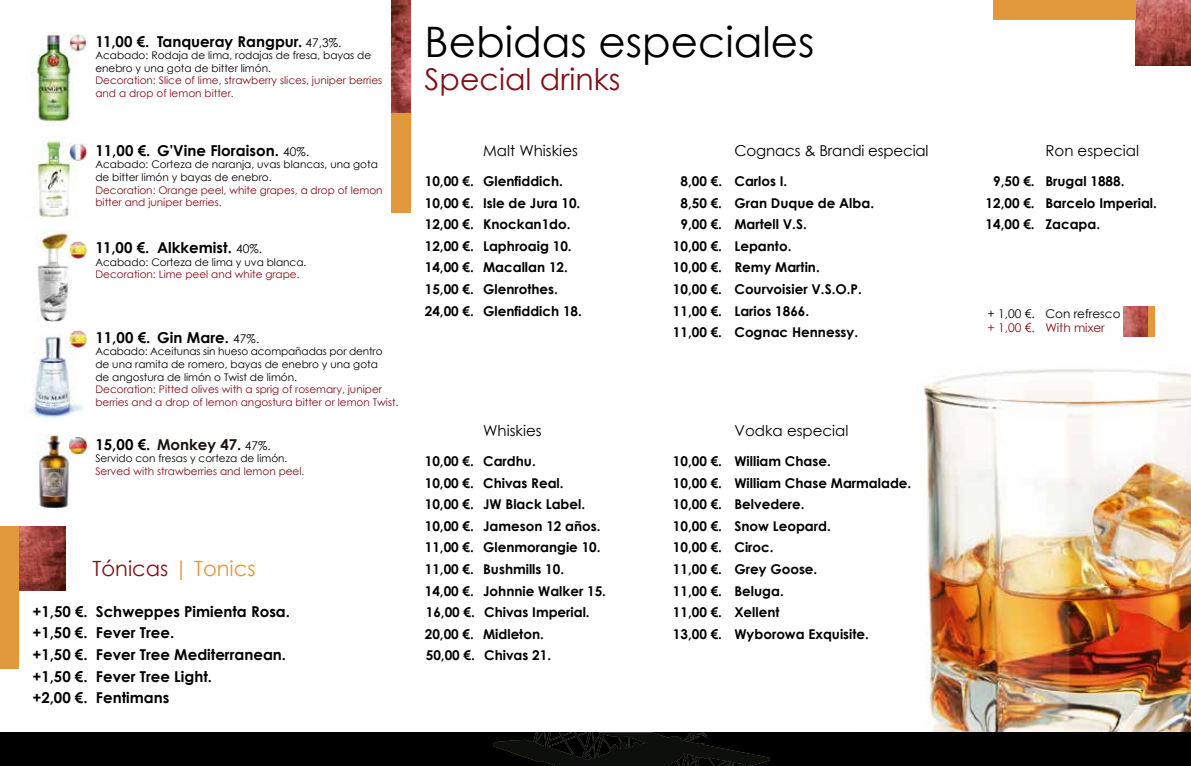
<style>
.page{position:relative;width:1191px;height:766px;background:#fff}
.page>*{position:absolute;margin:0;border:0;box-sizing:border-box;transform-origin:0 0}
.t1{font:42px "Century Gothic";color:#000}
.t2{font:30px "Century Gothic";color:#800f17}
.t3{font:21px "Century Gothic";color:#800f17}
.t4{font:700 15px/21.6px "Century Gothic";color:#000}
.t5{font:15px "Century Gothic";color:#000}
.t6{font:700 15px "Century Gothic";color:#1e120d}
.t7{font:700 13.5px/21.6px "Century Gothic";color:#000}
.t8{font:12px "Century Gothic";color:#000}
.t9{font:12px "Century Gothic";color:#800f17}
.t10{font:10.5px/12.6px "Century Gothic";color:#000}
.t11{font:10.5px/12.6px "Century Gothic";color:#800f17}
.s1{font-weight:400;font-size:12px}
.s2{color:#000}
.s3{font-weight:400;font-size:12px;color:#000}
.s4{color:#e2983d}
</style>
<div class="page">
<img style="left:31px;top:33px;width:46px;height:90px">
<img style="left:69px;top:35px;width:17px;height:17px">
<img style="left:34px;top:140px;width:48px;height:78px">
<img style="left:69px;top:144px;width:17px;height:17px">
<img style="left:923px;top:336px;width:268px;height:396px">
<div style="left:0;top:732px;width:1191px;height:33px;background:#000"></div>
<svg style="left:493px;top:732px;width:277px;height:33px"></svg>
<img style="left:24px;top:335px;width:60px;height:82px">
<img style="left:69px;top:330px;width:17px;height:17px">
<div style="left:392px;top:0;width:19px;height:213px;background:#e2983d"></div>
<img style="left:392px;top:0;width:19px;height:112px">
<img style="left:1135px;top:0;width:56px;height:66px">
<div style="left:993px;top:0;width:142px;height:20px;background:#e2983d"></div>
<div style="left:1123px;top:306px;width:32px;height:30px;background:#e2983d"></div>
<img style="left:1123px;top:306px;width:24px;height:30px">
<img style="left:19px;top:526px;width:46px;height:64px">
<div style="left:0;top:526px;width:19px;height:143px;background:#e2983d"></div>
<img style="left:37px;top:231px;width:34px;height:90px">
<img style="left:69px;top:241px;width:17px;height:17px">
<img style="left:36px;top:434px;width:35px;height:74px">
<img style="left:69px;top:437px;width:17px;height:17px">
<p class="t4" style="left:95px;top:30px;width:55px">11,00 €.</p>
<p class="t4" style="left:157px;top:30px;width:186px">Tanqueray Rangpur. <span class="s1">47,3%.</span></p>
<p class="t10" style="left:95px;top:49px;width:277px">Acabado: Rodaja de lima, rodajas de fresa, bayas de enebro y una gota de bitter limón.</p>
<p class="t11" style="left:95px;top:74px;width:288px">Decoration: Slice of lime, strawberry slices, juniper berries and a drop of lemon bitter.</p>
<p class="t4" style="left:95px;top:139px;width:215px">11,00 €. G'Vine Floraison. <span class="s1">40%.</span></p>
<p class="t10" style="left:95px;top:158px;width:284px">Acabado: Corteza de naranja, uvas blancas, una gota de bitter limón y bayas de enebro.</p>
<p class="t11" style="left:95px;top:183px;width:289px">Decoration: Orange peel, white grapes, a drop of lemon bitter and juniper berries.</p>
<p class="t4" style="left:157px;top:236px;width:106px">Alkkemist. <span class="s1">40%.</span></p>
<p class="t10" style="left:95px;top:255px;width:213px">Acabado: Corteza de lima y uva blanca.</p>
<p class="t11" style="left:95px;top:268px;width:206px">Decoration: Lime peel and white grape.</p>
<p class="t4" style="left:95px;top:236px;width:55px">11,00 €.</p>
<p class="t4" style="left:95px;top:325px;width:165px">11,00 €. Gin Mare. <span class="s1">47%.</span></p>
<p class="t10" style="left:95px;top:345px;width:289px">Acabado: Aceitunas sin hueso acompañadas por dentro de una ramita de romero, bayas de enebro y una gota de angostura de limón o Twist de limón.</p>
<p class="t11" style="left:95px;top:383px;width:305px">Decoration: Pitted olives with a sprig of rosemary, juniper berries and a drop of lemon angostura bitter or lemon Twist.</p>
<p class="t6" style="left:95px;top:432px;width:177px"><span class="s2">15,00 €.</span> Monkey 47. <span class="s3">47%.</span></p>
<p class="t10" style="left:95px;top:452px;width:194px">Servido con fresas y corteza de limón.</p>
<p class="t11" style="left:95px;top:464px;width:211px">Served with strawberries and lemon peel.</p>
<h3 class="t3" style="left:92px;top:553px;width:164px">Tónicas <span class="s4">| Tonics</span></h3>
<p class="t4" style="left:32px;top:599px;width:259px">+1,50 €. Schweppes Pimienta Rosa.</p>
<p class="t4" style="left:32px;top:643px;width:255px">+1,50 €. Fever Tree Mediterranean. +1,50 €. Fever Tree Light.<br>+2,00 €. Fentimans</p>
<p class="t4" style="left:32px;top:621px;width:143px">+1,50 €. Fever Tree.</p>
<h1 class="t1" style="left:425px;top:13px;width:391px">Bebidas especiales</h1>
<h2 class="t2" style="left:425px;top:58px;width:197px">Special drinks</h2>
<p class="t5" style="left:483px;top:140px;width:96px">Malt Whiskies</p>
<p class="t5" style="left:734px;top:140px;width:196px">Cognacs &amp; Brandi especial</p>
<p class="t7" style="left:425px;top:170px;width:51px">10,00 €.</p>
<p class="t7" style="left:483px;top:170px;width:81px">Glenfiddich.</p>
<p class="t7" style="left:680px;top:170px;width:108px">8,00 €. Carlos I.</p>
<p class="t7" style="left:425px;top:191px;width:51px">10,00 €.</p>
<p class="t7" style="left:425px;top:234px;width:51px">12,00 €.</p>
<p class="t7" style="left:425px;top:213px;width:51px">12,00 €.</p>
<p class="t7" style="left:425px;top:256px;width:51px">14,00 €.</p>
<p class="t7" style="left:425px;top:278px;width:51px">15,00 €.</p>
<p class="t7" style="left:483px;top:191px;width:99px">Isle de Jura 10.</p>
<p class="t7" style="left:483px;top:234px;width:90px">Laphroaig 10.</p>
<p class="t7" style="left:483px;top:213px;width:89px">Knockan1do.</p>
<p class="t7" style="left:483px;top:256px;width:86px">Macallan 12.</p>
<p class="t7" style="left:483px;top:278px;width:76px">Glenrothes.</p>
<p class="t7" style="left:680px;top:191px;width:43px">8,50 €.</p>
<p class="t7" style="left:734px;top:191px;width:141px">Gran Duque de Alba.</p>
<p class="t7" style="left:680px;top:213px;width:43px">9,00 €.</p>
<p class="t7" style="left:734px;top:213px;width:74px">Martell V.S.</p>
<p class="t7" style="left:673px;top:234px;width:51px;text-align:justify">10,00 €.<br>10,00 €.<br>10,00 €.</p>
<p class="t7" style="left:734px;top:234px;width:129px">Lepanto.<br>Remy Martin.<br>Courvoisier V.S.O.P.</p>
<p class="t7" style="left:425px;top:299px;width:51px">24,00 €.</p>
<p class="t7" style="left:483px;top:299px;width:100px">Glenfiddich 18.</p>
<p class="t7" style="left:673px;top:299px;width:51px">11,00 €.</p>
<p class="t7" style="left:734px;top:299px;width:76px">Larios 1866.</p>
<p class="t7" style="left:673px;top:321px;width:187px">11,00 €. Cognac Hennessy.</p>
<p class="t5" style="left:483px;top:420px;width:60px">Whiskies</p>
<p class="t5" style="left:734px;top:420px;width:116px">Vodka especial</p>
<p class="t7" style="left:425px;top:449px;width:51px;text-align:justify">10,00 €.<br>10,00 €.<br>10,00 €.</p>
<p class="t7" style="left:483px;top:449px;width:82px">Cardhu.<br>Chivas Real.</p>
<p class="t7" style="left:483px;top:492px;width:104px">JW Black Label.</p>
<p class="t7" style="left:425px;top:514px;width:51px">10,00 €.</p>
<p class="t7" style="left:483px;top:514px;width:119px">Jameson 12 años.</p>
<p class="t7" style="left:425px;top:536px;width:51px">11,00 €.<br>11,00 €.</p>
<p class="t7" style="left:483px;top:536px;width:119px">Glenmorangie 10.<br>Bushmills 10.</p>
<p class="t7" style="left:673px;top:449px;width:51px">10,00 €.<br>10,00 €.</p>
<p class="t7" style="left:734px;top:449px;width:178px">William Chase.<br>William Chase Marmalade.</p>
<p class="t7" style="left:673px;top:492px;width:51px">10,00 €.<br>10,00 €.</p>
<p class="t7" style="left:734px;top:492px;width:98px">Belvedere.<br>Snow Leopard.</p>
<p class="t7" style="left:734px;top:557px;width:84px">Grey Goose.</p>
<p class="t7" style="left:734px;top:536px;width:41px">Ciroc.</p>
<p class="t7" style="left:673px;top:536px;width:51px">10,00 €.</p>
<p class="t7" style="left:673px;top:557px;width:51px">11,00 €.</p>
<p class="t7" style="left:425px;top:579px;width:51px">14,00 €.</p>
<p class="t7" style="left:483px;top:579px;width:124px">Johnnie Walker 15.</p>
<p class="t7" style="left:673px;top:579px;width:51px">11,00 €.</p>
<p class="t7" style="left:734px;top:579px;width:51px">Beluga.</p>
<p class="t7" style="left:426px;top:600px;width:51px">16,00 €.</p>
<p class="t7" style="left:426px;top:643px;width:51px">50,00 €.</p>
<p class="t7" style="left:425px;top:622px;width:51px">20,00 €.</p>
<p class="t7" style="left:484px;top:600px;width:107px">Chivas Imperial.</p>
<p class="t7" style="left:484px;top:643px;width:68px">Chivas 21.</p>
<p class="t7" style="left:483px;top:622px;width:62px">Midleton.</p>
<p class="t7" style="left:673px;top:600px;width:51px">11,00 €.</p>
<p class="t7" style="left:673px;top:622px;width:51px">13,00 €.</p>
<p class="t7" style="left:734px;top:600px;width:47px">Xellent</p>
<p class="t7" style="left:734px;top:622px;width:136px">Wyborowa Exquisite.</p>
<p class="t5" style="left:1045px;top:140px;width:95px">Ron especial</p>
<p class="t7" style="left:985px;top:170px;width:51px;text-align:center">9,50 €.<br>12,00 €.</p>
<p class="t7" style="left:1045px;top:170px;width:113px">Brugal 1888.<br>Barcelo Imperial.</p>
<p class="t7" style="left:985px;top:213px;width:116px">14,00 €. Zacapa.</p>
<p class="t8" style="left:987px;top:305px;width:49px">+ 1,00 €.</p>
<p class="t9" style="left:987px;top:319px;width:49px">+ 1,00 €.</p>
<p class="t8" style="left:1045px;top:305px;width:77px">Con refresco</p>
<p class="t9" style="left:1045px;top:319px;width:61px">With mixer</p>
</div>
